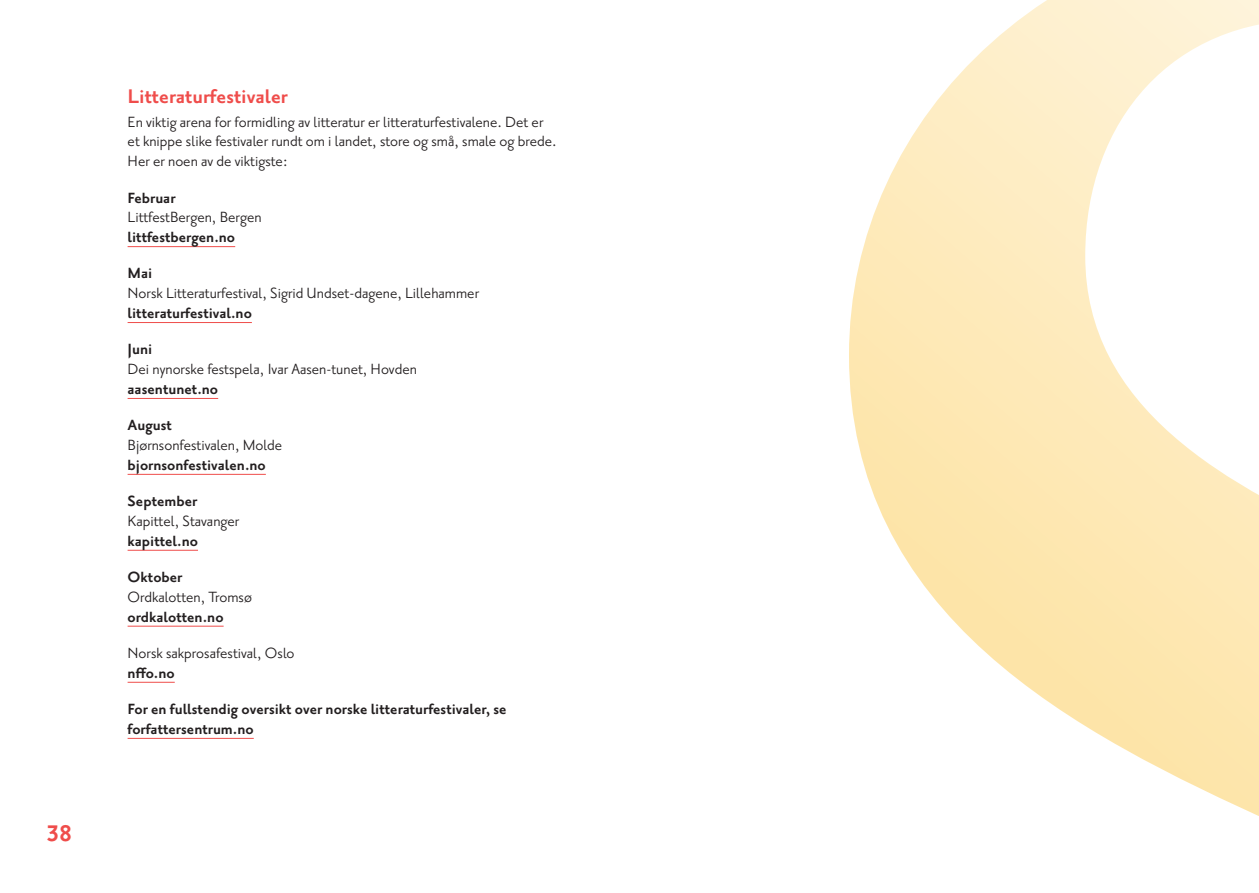
<style>
.page{position:relative;width:1259px;height:893px;background:#fff}
.page>*{position:absolute;margin:0;border:0;box-sizing:border-box;transform-origin:0 0}
.t1{font:700 27.45px "Priori Sans OT";color:#ef4d4b}
.t2{font:700 24px "Priori Sans OT";color:#ef4d4b}
.t3{font:18px/19.8px "Priori Sans OT";color:#231f20}
.t4{font:700 18px/36.3px "Priori Sans OT";color:#231f20}
</style>
<div class="page">
<hr style="left:128px;top:246px;width:107px;height:1px;background:#ef4d4b">
<hr style="left:128px;top:322px;width:124px;height:1px;background:#ef4d4b">
<hr style="left:128px;top:398px;width:90px;height:1px;background:#ef4d4b">
<hr style="left:128px;top:474px;width:138px;height:1px;background:#ef4d4b">
<hr style="left:128px;top:550px;width:70px;height:1px;background:#ef4d4b">
<hr style="left:128px;top:626px;width:96px;height:1px;background:#ef4d4b">
<hr style="left:128px;top:682px;width:47px;height:1px;background:#ef4d4b">
<hr style="left:128px;top:738px;width:126px;height:1px;background:#ef4d4b">
<svg style="left:849px;top:0;width:410px;height:816px"></svg>
<h1 class="t1" style="left:47px;top:821px;width:27px">38</h1>
<h2 class="t2" style="left:128px;top:85px;width:162px">Litteraturfestivaler</h2>
<p class="t3" style="left:128px;top:113px;width:431px">En viktig arena for formidling av litteratur er litteraturfestivalene. Det er et knippe slike festivaler rundt om i landet, store og små, smale og brede.<br>Her er noen av de viktigste:</p>
<p class="t4" style="left:128px;top:180px;width:49px">Februar</p>
<p class="t3" style="left:128px;top:208px;width:136px">LittfestBergen, Bergen</p>
<p class="t4" style="left:128px;top:220px;width:109px">littfestbergen.no<br>Mai</p>
<p class="t3" style="left:128px;top:284px;width:353px">Norsk Litteraturfestival, Sigrid Undset-dagene, Lillehammer</p>
<p class="t4" style="left:128px;top:296px;width:126px">litteraturfestival.no<br>Juni</p>
<p class="t3" style="left:128px;top:360px;width:291px">Dei nynorske festspela, Ivar Aasen-tunet, Hovden</p>
<p class="t4" style="left:128px;top:372px;width:92px">aasentunet.no<br>August</p>
<p class="t3" style="left:128px;top:436px;width:156px">Bjørnsonfestivalen, Molde</p>
<p class="t4" style="left:128px;top:448px;width:140px">bjornsonfestivalen.no<br>September</p>
<p class="t3" style="left:128px;top:512px;width:113px">Kapittel, Stavanger</p>
<p class="t4" style="left:128px;top:523px;width:72px">kapittel.no<br>Oktober</p>
<p class="t3" style="left:128px;top:588px;width:126px">Ordkalotten, Tromsø</p>
<p class="t4" style="left:128px;top:599px;width:97px">ordkalotten.no</p>
<p class="t3" style="left:128px;top:644px;width:168px">Norsk sakprosafestival, Oslo</p>
<p class="t4" style="left:128px;top:655px;width:381px">nffo.no<br>For en fullstendig oversikt over norske litteraturfestivaler, se</p>
<p class="t4" style="left:128px;top:712px;width:128px">forfattersentrum.no</p>
</div>
